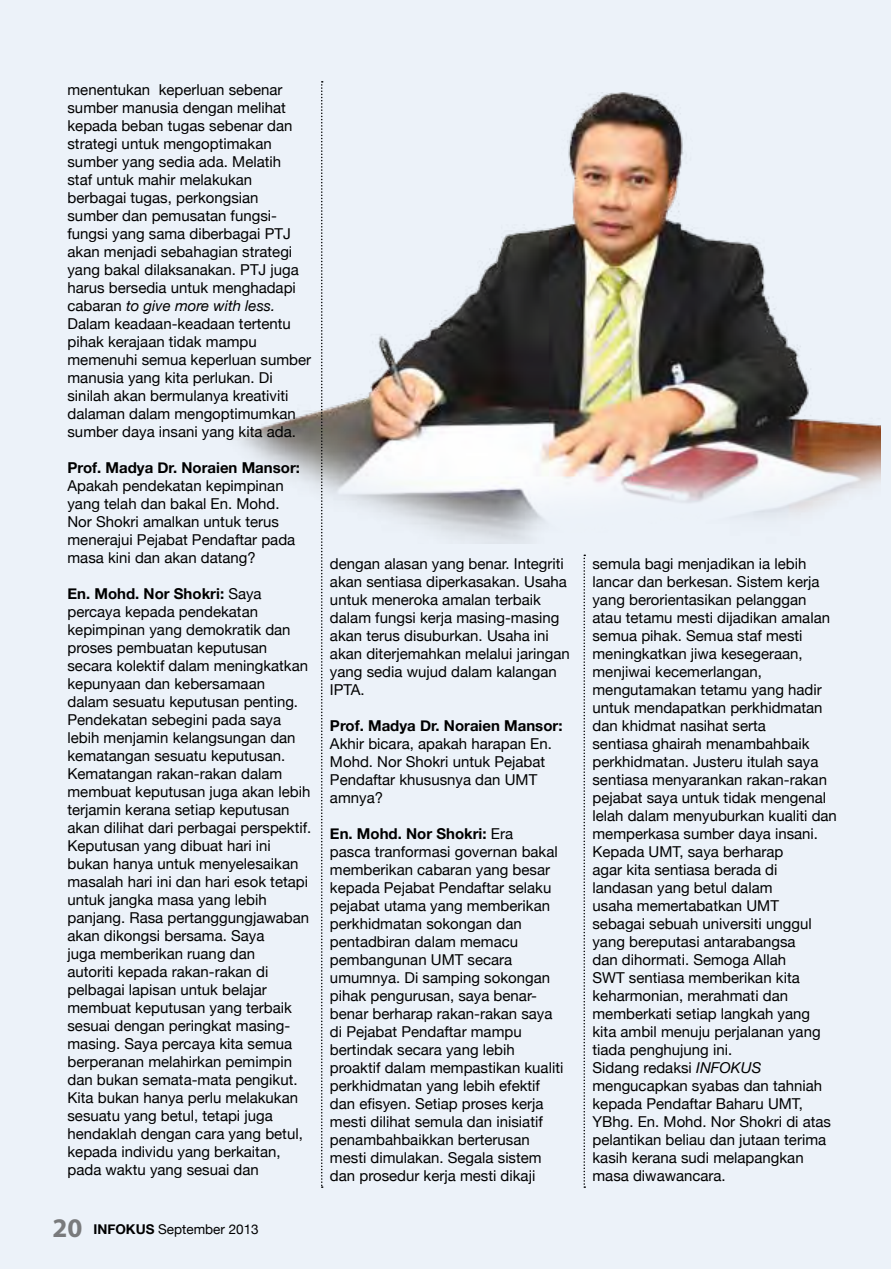
<style>
.page{position:relative;width:891px;height:1269px;background:#ecf2f9}
.page>*{position:absolute;margin:0;border:0;box-sizing:border-box;transform-origin:0 0}
.t1{font:15px/18px "Helvetica Neue";color:#000}
.t2{font:700 15px "Helvetica Neue";color:#000}
.t3{font:13.5px "Helvetica Neue";color:#000}
.s1{font-style:italic}
.s2{font-weight:700}
.s3{font-family:"Myriad Pro";font-weight:700;font-size:27px;color:#797a7c}
</style>
<div class="page">
<img style="left:236px;top:92px;width:644px;height:452px">
<svg style="left:321px;top:81px;width:2px;height:1107px"></svg>
<svg style="left:584px;top:555px;width:1px;height:633px"></svg>
<p class="t1" style="left:67px;top:80px;width:245px">menentukan keperluan sebenar sumber manusia dengan melihat kepada beban tugas sebenar dan strategi untuk mengoptimakan sumber yang sedia ada. Melatih<br>staf untuk mahir melakukan berbagai tugas, perkongsian sumber dan pemusatan fungsi&shy;fungsi yang sama diberbagai PTJ akan menjadi sebahagian strategi yang bakal dilaksanakan. PTJ juga harus bersedia untuk menghadapi cabaran <span class="s1">to give more with less.<br></span>Dalam keadaan-keadaan tertentu pihak kerajaan tidak mampu memenuhi semua keperluan sumber manusia yang kita perlukan. Di sinilah akan bermulanya kreativiti dalaman dalam mengoptimumkan sumber daya insani yang kita ada.</p>
<p class="t2" style="left:67px;top:454px;width:234px">Prof. Madya Dr. Noraien Mansor:</p>
<p class="t1" style="left:67px;top:476px;width:229px">Apakah pendekatan kepimpinan yang telah dan bakal En. Mohd.<br>Nor Shokri amalkan untuk terus menerajui Pejabat Pendaftar pada masa kini dan akan datang?</p>
<p class="t1" style="left:67px;top:584px;width:245px"><span class="s2">En. Mohd. Nor Shokri:</span> Saya percaya kepada pendekatan kepimpinan yang demokratik dan proses pembuatan keputusan secara kolektif dalam meningkatkan kepunyaan dan kebersamaan<br>dalam sesuatu keputusan penting.<br>Pendekatan sebegini pada saya lebih menjamin kelangsungan dan kematangan sesuatu keputusan.<br>Kematangan rakan-rakan dalam membuat keputusan juga akan lebih terjamin kerana setiap keputusan akan dilihat dari perbagai perspektif.<br>Keputusan yang dibuat hari ini bukan hanya untuk menyelesaikan masalah hari ini dan hari esok tetapi untuk jangka masa yang lebih panjang. Rasa pertanggungjawaban akan dikongsi bersama. Saya<br>juga memberikan ruang dan<br>autoriti kepada rakan-rakan di pelbagai lapisan untuk belajar membuat keputusan yang terbaik sesuai dengan peringkat masing&shy;masing. Saya percaya kita semua berperanan melahirkan pemimpin dan bukan semata-mata pengikut.<br>Kita bukan hanya perlu melakukan sesuatu yang betul, tetapi juga hendaklah dengan cara yang betul, kepada individu yang berkaitan, pada waktu yang sesuai dan</p>
<p class="t3" style="left:53px;top:1218px;width:208px"><span class="s3">20</span> <span class="s2">INFOKUS</span> September 2013</p>
<p class="t1" style="left:330px;top:553px;width:241px">dengan alasan yang benar. Integriti akan sentiasa diperkasakan. Usaha untuk meneroka amalan terbaik dalam fungsi kerja masing-masing akan terus disuburkan. Usaha ini akan diterjemahkan melalui jaringan yang sedia wujud dalam kalangan<br>IPTA.</p>
<p class="t2" style="left:330px;top:712px;width:234px">Prof. Madya Dr. Noraien Mansor:</p>
<p class="t1" style="left:330px;top:733px;width:223px">Akhir bicara, apakah harapan En.<br>Mohd. Nor Shokri untuk Pejabat<br>Pendaftar khususnya dan UMT amnya?</p>
<p class="t1" style="left:330px;top:823px;width:235px"><span class="s2">En. Mohd. Nor Shokri:</span> Era<br>pasca tranformasi governan bakal memberikan cabaran yang besar kepada Pejabat Pendaftar selaku pejabat utama yang memberikan perkhidmatan sokongan dan pentadbiran dalam memacu pembangunan UMT secara umumnya. Di samping sokongan pihak pengurusan, saya benar&shy;benar berharap rakan-rakan saya di Pejabat Pendaftar mampu bertindak secara yang lebih proaktif dalam mempastikan kualiti perkhidmatan yang lebih efektif dan efisyen. Setiap proses kerja mesti dilihat semula dan inisiatif penambahbaikkan berterusan mesti dimulakan. Segala sistem dan prosedur kerja mesti dikaji</p>
<p class="t1" style="left:592px;top:553px;width:246px">semula bagi menjadikan ia lebih lancar dan berkesan. Sistem kerja yang berorientasikan pelanggan atau tetamu mesti dijadikan amalan semua pihak. Semua staf mesti meningkatkan jiwa kesegeraan, menjiwai kecemerlangan, mengutamakan tetamu yang hadir untuk mendapatkan perkhidmatan dan khidmat nasihat serta<br>sentiasa ghairah menambahbaik perkhidmatan. Justeru itulah saya sentiasa menyarankan rakan-rakan pejabat saya untuk tidak mengenal lelah dalam menyuburkan kualiti dan memperkasa sumber daya insani.<br>Kepada UMT, saya berharap<br>agar kita sentiasa berada di landasan yang betul dalam<br>usaha memertabatkan UMT<br>sebagai sebuah universiti unggul yang bereputasi antarabangsa<br>dan dihormati. Semoga Allah<br>SWT sentiasa memberikan kita keharmonian, merahmati dan memberkati setiap langkah yang kita ambil menuju perjalanan yang tiada penghujung ini.<br>Sidang redaksi <span class="s1">INFOKUS </span>mengucapkan syabas dan tahniah kepada Pendaftar Baharu UMT,<br>YBhg. En. Mohd. Nor Shokri di atas pelantikan beliau dan jutaan terima kasih kerana sudi melapangkan masa diwawancara.</p>
</div>
